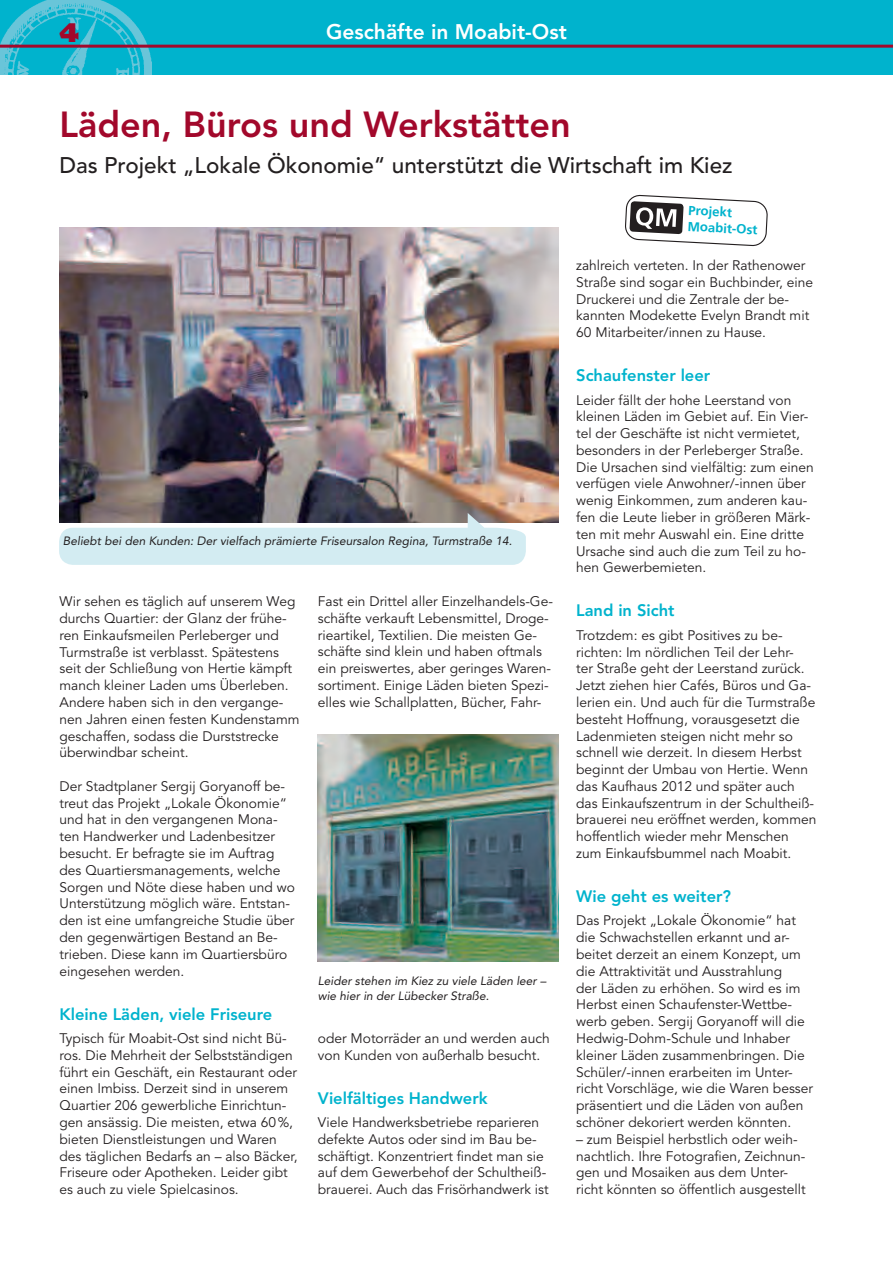
<style>
.page{position:relative;width:893px;height:1263px;background:#fff}
.page>*{position:absolute;margin:0;border:0;box-sizing:border-box;transform-origin:0 0}
.t1{font:800 36px "Avenir LT Pro";color:#a2082b}
.t2{font:25.5px "Nimrod";color:#a2082b}
.t3{font:500 22.5px "Avenir";color:#231f20}
.t4{font:800 21px "Avenir LT Pro";color:#fff}
.t5{font:800 16.5px "Avenir LT Pro";color:#00b3cd}
.t6{font:13.8px/16.8px "Avenir LT Pro";color:#231f20}
.t7{font:700 13.5px/16.2px "Frutiger 65";color:#00b3cd}
.t8{font:italic 12px/15px "Avenir";color:#231f20}
</style>
<div class="page">
<div style="left:0;top:0;width:893px;height:74px;background:#00b3cd"></div>
<img style="left:0;top:0;width:151px;height:74px">
<hr style="left:0;top:45px;width:893px;height:3px;background:#a2082b">
<svg style="left:625px;top:195px;width:142px;height:51px"></svg>
<img style="left:318px;top:734px;width:240px;height:227px">
<img style="left:60px;top:228px;width:498px;height:294px">
<svg style="left:59px;top:513px;width:467px;height:52px;background:#c0d0d5"></svg>
<h2 class="t2" style="left:60px;top:15px;width:22px">4</h2>
<h3 class="t4" style="left:326px;top:20px;width:242px">Geschäfte in Moabit-Ost</h3>
<h1 class="t1" style="left:60px;top:103px;width:513px">Läden, Büros und Werkstätten</h1>
<h3 class="t3" style="left:60px;top:152px;width:675px">Das Projekt „Lokale Ökonomie“ unterstützt die Wirtschaft im Kiez</h3>
<p class="t7" style="left:689px;top:202px;width:71px;rotate:3deg">Projekt<br>Moabit-Ost</p>
<p class="t8" style="left:63px;top:534px;width:451px">Beliebt bei den Kunden: Der vielfach prämierte Friseursalon Regina, Turmstraße 14.</p>
<p class="t6" style="left:60px;top:593px;width:242px">Wir sehen es täglich auf unserem Weg durchs Quartier: der Glanz der frühe&shy;ren Einkaufsmeilen Perleberger und Turmstraße ist verblasst. Spätestens seit der Schließung von Hertie kämpft manch kleiner Laden ums Überleben.<br>Andere haben sich in den vergange&shy;nen Jahren einen festen Kundenstamm geschaffen, sodass die Durststrecke überwindbar scheint.</p>
<p class="t6" style="left:60px;top:778px;width:237px">Der Stadtplaner Sergij Goryanoff be&shy;treut das Projekt „Lokale Ökonomie“ und hat in den vergangenen Mona&shy;ten Handwerker und Ladenbesitzer besucht. Er befragte sie im Auftrag des Quartiersmanagements, welche Sorgen und Nöte diese haben und wo Unterstützung möglich wäre. Entstan&shy;den ist eine umfangreiche Studie über den gegenwärtigen Bestand an Be&shy;trieben. Diese kann im Quartiersbüro eingesehen werden.</p>
<p class="t5" style="left:60px;top:1004px;width:214px">Kleine Läden, viele Friseure</p>
<p class="t6" style="left:60px;top:1030px;width:240px">Typisch für Moabit-Ost sind nicht Bü&shy;ros. Die Mehrheit der Selbstständigen führt ein Geschäft, ein Restaurant oder einen Imbiss. Derzeit sind in unserem Quartier 206 gewerbliche Einrichtun&shy;gen ansässig. Die meisten, etwa 60%, bieten Dienstleistungen und Waren des täglichen Bedarfs an – also Bäcker, Friseure oder Apotheken. Leider gibt es auch zu viele Spielcasinos.</p>
<p class="t6" style="left:318px;top:593px;width:237px">Fast ein Drittel aller Einzelhandels-Ge&shy;schäfte verkauft Lebensmittel, Droge&shy;rieartikel, Textilien. Die meisten Ge&shy;schäfte sind klein und haben oftmals ein preiswertes, aber geringes Waren&shy;sortiment. Einige Läden bieten Spezi&shy;elles wie Schallplatten, Bücher, Fahr-</p>
<p class="t8" style="left:318px;top:973px;width:230px">Leider stehen im Kiez zu viele Läden leer – wie hier in der Lübecker Straße.</p>
<p class="t6" style="left:318px;top:1030px;width:233px">oder Motorräder an und werden auch von Kunden von außerhalb besucht.</p>
<p class="t5" style="left:318px;top:1088px;width:171px">Vielfältiges Handwerk</p>
<p class="t6" style="left:318px;top:1114px;width:232px">Viele Handwerksbetriebe reparieren defekte Autos oder sind im Bau be&shy;schäftigt. Konzentriert findet man sie auf dem Gewerbehof der Schultheiß&shy;brauerei. Auch das Frisörhandwerk ist</p>
<p class="t6" style="left:576px;top:257px;width:238px">zahlreich verteten. In der Rathenower Straße sind sogar ein Buchbinder, eine Druckerei und die Zentrale der be&shy;kannten Modekette Evelyn Brandt mit 60 Mitarbeiter/innen zu Hause.</p>
<p class="t5" style="left:576px;top:366px;width:136px">Schaufenster leer</p>
<p class="t6" style="left:576px;top:392px;width:239px">Leider fällt der hohe Leerstand von kleinen Läden im Gebiet auf. Ein Vier&shy;tel der Geschäfte ist nicht vermietet, besonders in der Perleberger Straße.<br>Die Ursachen sind vielfältig: zum einen verfügen viele Anwohner/-innen über wenig Einkommen, zum anderen kau&shy;fen die Leute lieber in größeren Märk&shy;ten mit mehr Auswahl ein. Eine dritte Ursache sind auch die zum Teil zu ho&shy;hen Gewerbemieten.</p>
<p class="t5" style="left:576px;top:601px;width:100px">Land in Sicht</p>
<p class="t6" style="left:576px;top:627px;width:242px">Trotzdem: es gibt Positives zu be&shy;richten: Im nördlichen Teil der Lehr-<br>ter Straße geht der Leerstand zurück.<br>Jetzt ziehen hier Cafés, Büros und Ga&shy;lerien ein. Und auch für die Turmstraße besteht Hoffnung, vorausgesetzt die Ladenmieten steigen nicht mehr so schnell wie derzeit. In diesem Herbst beginnt der Umbau von Hertie. Wenn das Kaufhaus 2012 und später auch das Einkaufszentrum in der Schultheiß&shy;brauerei neu eröffnet werden, kommen hoffentlich wieder mehr Menschen zum Einkaufsbummel nach Moabit.</p>
<p class="t5" style="left:576px;top:886px;width:156px">Wie geht es weiter?</p>
<p class="t6" style="left:576px;top:912px;width:238px">Das Projekt „Lokale Ökonomie“ hat die Schwachstellen erkannt und ar&shy;beitet derzeit an einem Konzept, um die Attraktivität und Ausstrahlung<br>der Läden zu erhöhen. So wird es im Herbst einen Schaufenster-Wettbe&shy;werb geben. Sergij Goryanoff will die Hedwig-Dohm-Schule und Inhaber kleiner Läden zusammenbringen. Die Schüler/-innen erarbeiten im Unter&shy;richt Vorschläge, wie die Waren besser präsentiert und die Läden von außen schöner dekoriert werden könnten.</p>
<p class="t6" style="left:576px;top:1131px;width:231px">– zum Beispiel herbstlich oder weih&shy;nachtlich. Ihre Fotografien, Zeichnun&shy;gen und Mosaiken aus dem Unter&shy;richt könnten so öffentlich ausgestellt</p>
</div>
